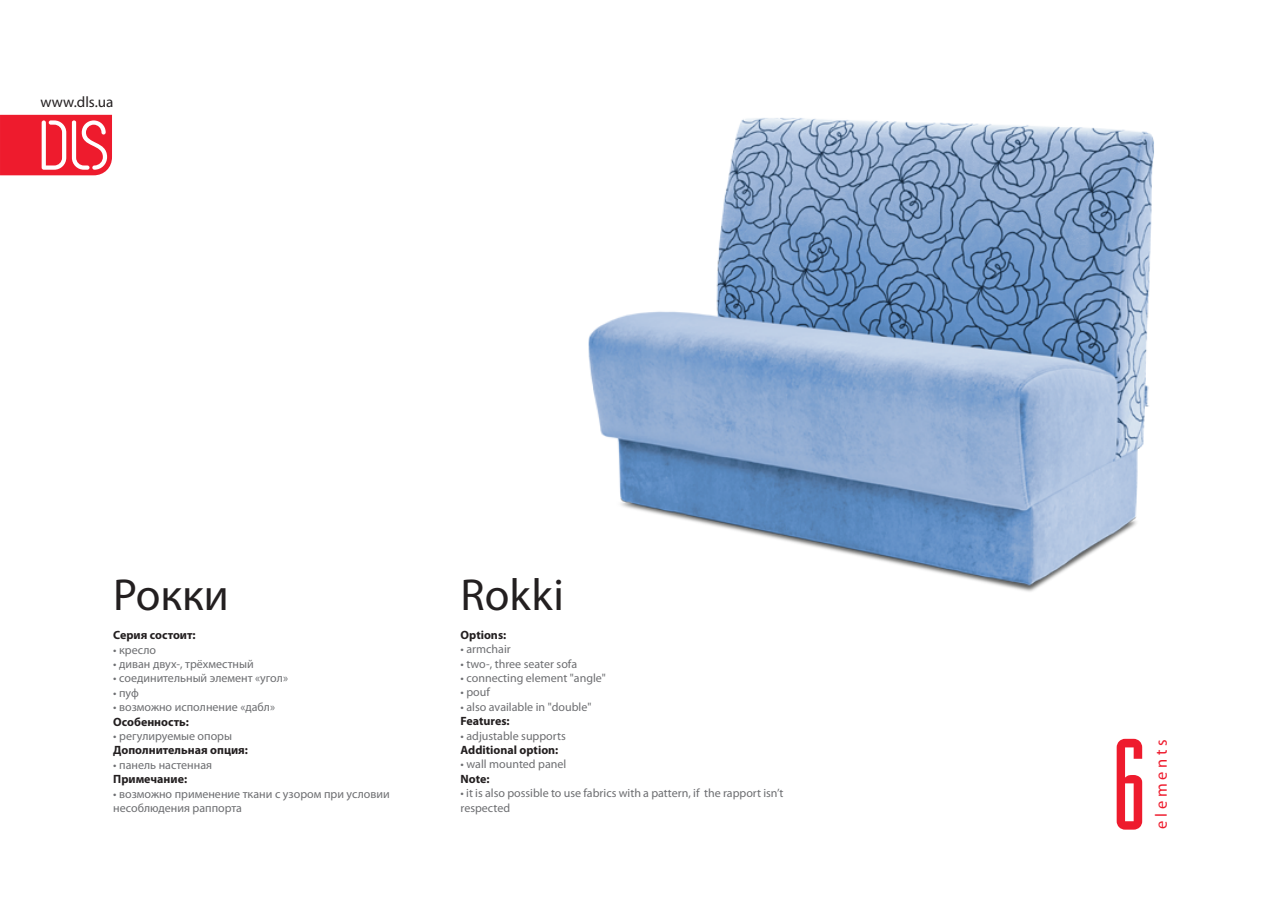
<style>
.page{position:relative;width:1280px;height:910px;background:#fff}
.page>*{position:absolute;margin:0;border:0;box-sizing:border-box;transform-origin:0 0}
.t1{font:113.4px "AA Higherup";color:#ee1b2d}
.t2{font:45px "Myriad Pro";color:#231f20}
.t3{font:16.5px "Myriad Pro";letter-spacing:.23em;color:#ee1b2d}
.t4{font:15.15px "Myriad Pro";color:#231f20}
.t5{font:12px/14.4px "Myriad Pro";color:#6d6e71}
.t6{font:700 12px "Myriad Pro";color:#231f20}
</style>
<div class="page">
<svg style="left:0;top:115px;width:112px;height:60px"></svg>
<img style="left:588px;top:118px;width:566px;height:474px">
<p class="t4" style="left:41px;top:93px;width:74px">www.dls.ua</p>
<h2 class="t2" style="left:113px;top:567px;width:117px">Рокки</h2>
<p class="t6" style="left:113px;top:627px;width:84px">Серия состоит:</p>
<p class="t5" style="left:113px;top:642px;width:44px">• кресло</p>
<p class="t5" style="left:113px;top:656px;width:142px">• диван двух-, трёхместный</p>
<p class="t5" style="left:113px;top:671px;width:176px">• соединительный элемент «угол»</p>
<p class="t5" style="left:113px;top:685px;width:27px">• пуф</p>
<p class="t5" style="left:113px;top:700px;width:163px">• возможно исполнение «дабл»</p>
<p class="t6" style="left:113px;top:714px;width:77px">Особенность:</p>
<p class="t5" style="left:113px;top:728px;width:120px">• регулируемые опоры</p>
<p class="t6" style="left:113px;top:742px;width:136px">Дополнительная опция:</p>
<p class="t5" style="left:113px;top:757px;width:100px">• панель настенная</p>
<p class="t6" style="left:113px;top:771px;width:75px">Примечание:</p>
<p class="t5" style="left:113px;top:786px;width:278px">• возможно применение ткани с узором при условии несоблюдения раппорта</p>
<h2 class="t2" style="left:460px;top:567px;width:105px">Rokki</h2>
<p class="t6" style="left:460px;top:627px;width:47px">Options:</p>
<p class="t5" style="left:460px;top:642px;width:52px">• armchair</p>
<p class="t5" style="left:460px;top:656px;width:118px">• two-, three seater sofa</p>
<p class="t5" style="left:460px;top:671px;width:147px">• connecting element "angle"</p>
<p class="t5" style="left:460px;top:685px;width:31px">• pouf</p>
<p class="t5" style="left:460px;top:699px;width:132px">• also available in "double"</p>
<p class="t6" style="left:460px;top:713px;width:51px">Features:</p>
<p class="t5" style="left:460px;top:728px;width:107px">• adjustable supports</p>
<p class="t6" style="left:460px;top:742px;width:99px">Additional option:</p>
<p class="t5" style="left:460px;top:757px;width:107px">• wall mounted panel</p>
<p class="t6" style="left:460px;top:771px;width:30px">Note:</p>
<p class="t5" style="left:460px;top:786px;width:324px">• it is also possible to use fabrics with a pattern, if the rapport isn’t respected</p>
<h1 class="t1" style="left:1114px;top:722px;width:32px">6</h1>
<h3 class="t3" style="left:1151px;top:829px;width:91px;rotate:-90deg">elements</h3>
</div>
